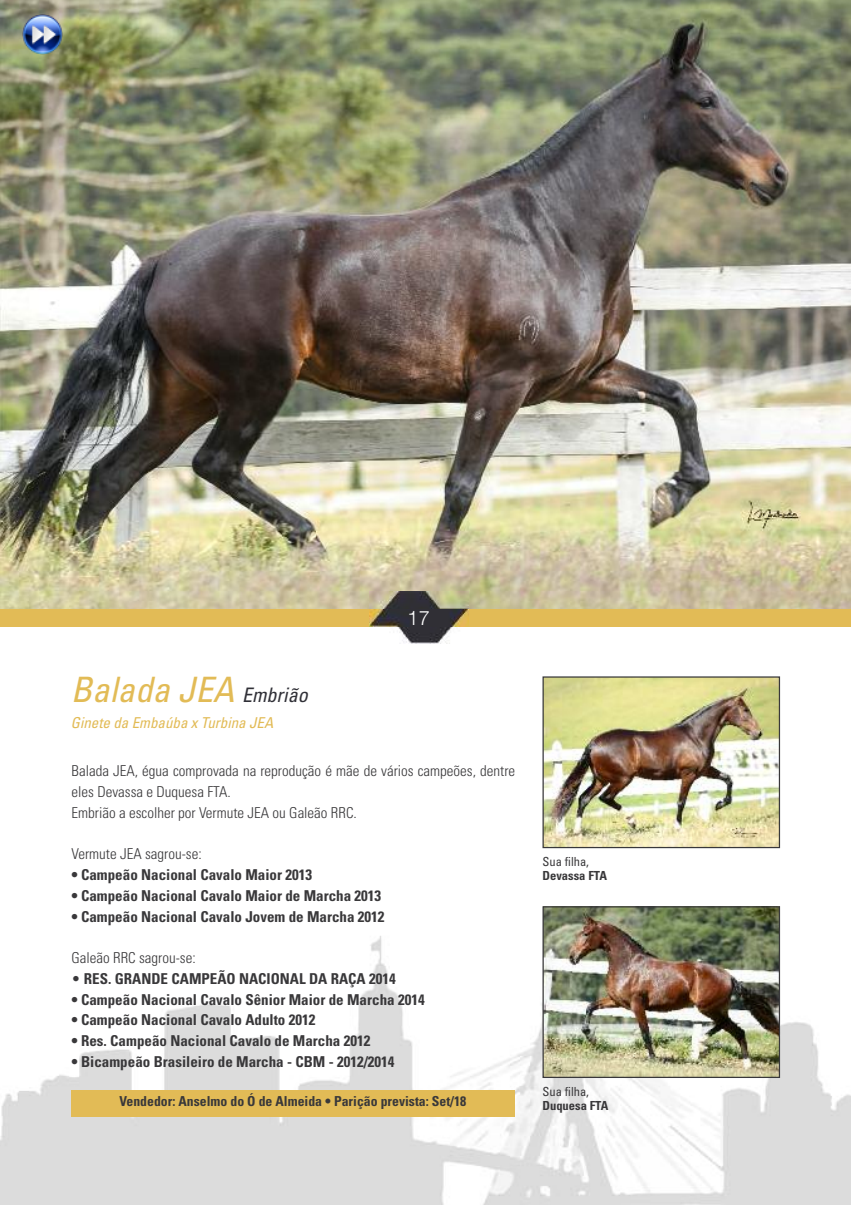
<style>
.page{position:relative;width:851px;height:1205px;background:#fff}
.page>*{position:absolute;margin:0;border:0;box-sizing:border-box;transform-origin:0 0}
.t1{font:italic condensed 35px "Univers";color:#e2bb56}
.t2{font:300 20px "Helvetica Neue";color:#fff}
.t3{font:700 condensed 15px "Univers";color:#39383a}
.t4{font:300 condensed 15px/20.8px "Univers";color:#39383a}
.t5{font:italic condensed 15px "Univers";color:#e2bb56}
.t6{font:700 condensed 13.75px "Univers";color:#39383a}
.t7{font:700 condensed 12.5px "Univers";color:#39383a}
.t8{font:condensed 12.5px "Univers";color:#39383a}
.s1{font-size:20px;color:#303037}
.s2{font-weight:300}
</style>
<div class="page">
<img style="left:0;top:813px;width:850px;height:392px">
<img style="left:0;top:0;width:850px;height:609px">
<div style="left:0;top:609px;width:850px;height:18px;background:#e2bb56"></div>
<img style="left:544px;top:678px;width:234px;height:168px">
<div style="left:542px;top:676px;width:238px;height:172px;border:1px solid #39383a"></div>
<img style="left:544px;top:908px;width:234px;height:168px">
<div style="left:542px;top:906px;width:238px;height:172px;border:1px solid #39383a"></div>
<div style="left:71px;top:1090px;width:443px;height:26px;background:#e2bb56"></div>
<img style="left:369px;top:591px;width:99px;height:52px">
<img style="left:22px;top:14px;width:40px;height:40px">
<h2 class="t2" style="left:407px;top:605px;width:24px">17</h2>
<h1 class="t1" style="left:71px;top:676px;width:238px">Balada JEA <span class="s1">Embrião</span></h1>
<p class="t5" style="left:71px;top:717px;width:204px">Ginete da Embaúba x Turbina JEA</p>
<p class="t4" style="left:71px;top:762px;width:445px">Balada JEA, égua comprovada na reprodução é mãe de vários campeões, dentre eles Devassa e Duquesa FTA.<br>Embrião a escolher por Vermute JEA ou Galeão RRC.</p>
<p class="t4" style="left:71px;top:845px;width:132px">Vermute JEA sagrou-se:</p>
<p class="t3" style="left:71px;top:869px;width:242px">• Campeão Nacional Cavalo Maior 2013</p>
<p class="t3" style="left:71px;top:890px;width:311px">• Campeão Nacional Cavalo Maior de Marcha 2013</p>
<p class="t3" style="left:71px;top:911px;width:314px">• Campeão Nacional Cavalo Jovem de Marcha 2012</p>
<p class="t4" style="left:71px;top:949px;width:126px">Galeão RRC sagrou-se:</p>
<p class="t3" style="left:71px;top:973px;width:326px"><span class="s2">•</span> RES. GRANDE CAMPEÃO NACIONAL DA RAÇA 2014</p>
<p class="t3" style="left:71px;top:994px;width:354px">• Campeão Nacional Cavalo Sênior Maior de Marcha 2014</p>
<p class="t3" style="left:71px;top:1014px;width:245px">• Campeão Nacional Cavalo Adulto 2012</p>
<p class="t3" style="left:71px;top:1035px;width:300px">• Res. Campeão Nacional Cavalo de Marcha 2012</p>
<p class="t3" style="left:71px;top:1056px;width:324px">• Bicampeão Brasileiro de Marcha - CBM - 2012/2014</p>
<p class="t6" style="left:119px;top:1095px;width:348px">Vendedor: Anselmo do Ó de Almeida • Parição prevista: Set/18</p>
<p class="t8" style="left:542px;top:857px;width:48px">Sua filha,</p>
<p class="t7" style="left:542px;top:871px;width:66px">Devassa FTA</p>
<p class="t8" style="left:542px;top:1087px;width:48px">Sua filha,</p>
<p class="t7" style="left:542px;top:1101px;width:67px">Duquesa FTA</p>
</div>
